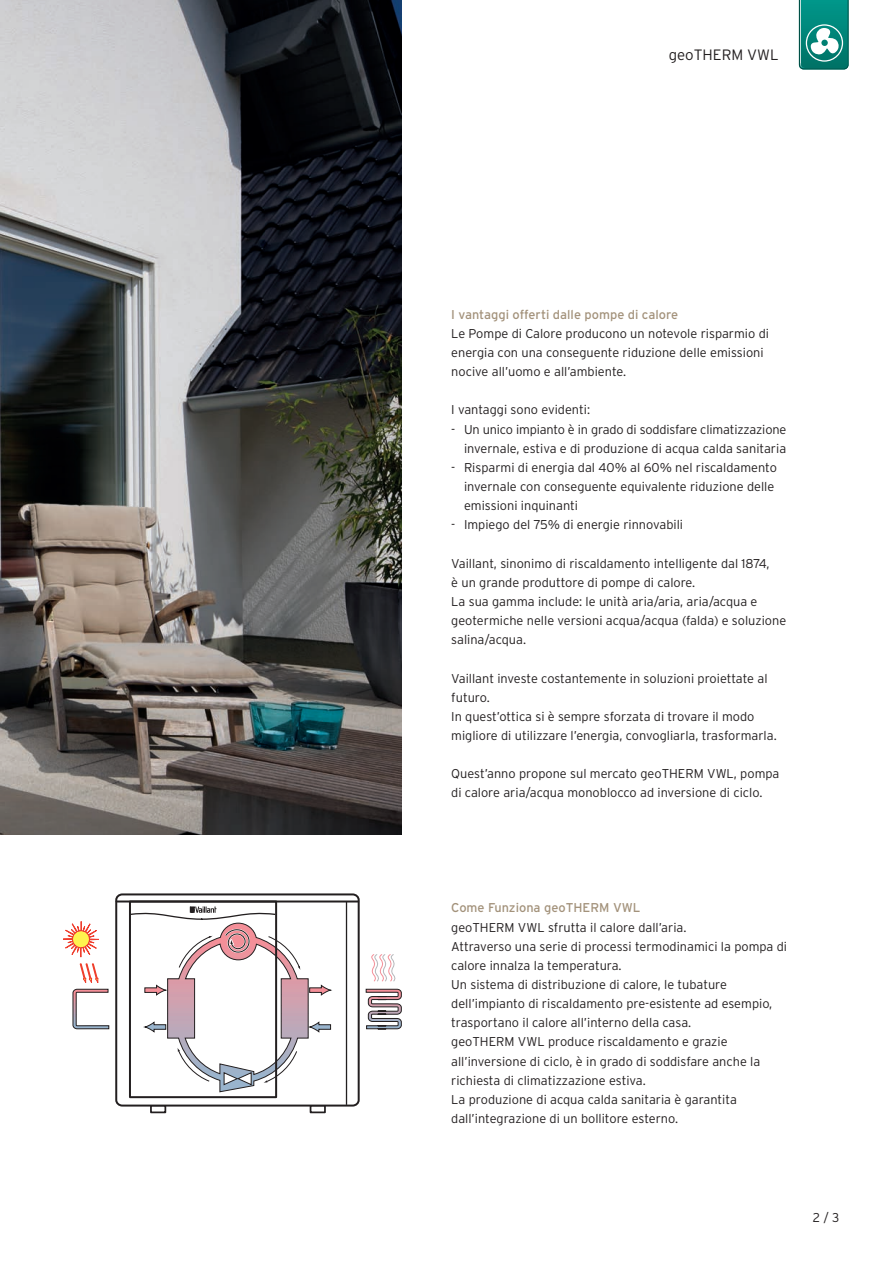
<style>
.page{position:relative;width:893px;height:1263px;background:#fff}
.page>*{position:absolute;margin:0;border:0;box-sizing:border-box;transform-origin:0 0}
.t1{font:300 15px "Interstate";color:#231f20}
.t2{font:300 12.75px/19.2px "Interstate OT";color:#231f20}
.t3{font:12.75px "Interstate OT";color:#a3927b}
.t4{font:300 12.75px "Interstate";color:#231f20}
</style>
<div class="page">
<img style="left:0;top:0;width:401px;height:834px">
<svg style="left:798px;top:0;width:50px;height:69px;background:#329b91"></svg>
<div style="left:150px;top:1104px;width:16px;height:8px;border:2px solid #231f20"></div>
<div style="left:309px;top:1104px;width:17px;height:8px;border:2px solid #231f20"></div>
<div style="left:115px;top:893px;width:244px;height:213px;border:2px solid #231f20;border-radius:6px"></div>
<hr style="left:116px;top:900px;width:242px;height:2px;background:#231f20">
<svg style="left:129px;top:900px;width:218px;height:205px"></svg>
<svg style="left:365px;top:988px;width:36px;height:41px"></svg>
<svg style="left:371px;top:954px;width:25px;height:28px"></svg>
<svg style="left:63px;top:921px;width:46px;height:108px"></svg>
<div style="left:129px;top:900px;width:148px;height:197px;border:2px solid #231f20"></div>
<p class="t1" style="left:668px;top:46px;width:111px">geoTHERM VWL</p>
<p class="t3" style="left:451px;top:307px;width:228px">I vantaggi offerti dalle pompe di calore</p>
<p class="t2" style="left:451px;top:323px;width:319px">Le Pompe di Calore producono un notevole risparmio di energia con una conseguente riduzione delle emissioni nocive all’uomo e all’ambiente.</p>
<p class="t2" style="left:451px;top:400px;width:140px">I vantaggi sono evidenti:</p>
<p class="t2" style="left:451px;top:419px;width:336px;text-align:right">- Un unico impianto è in grado di soddisfare climatizzazione invernale, estiva e di produzione di acqua calda sanitaria</p>
<p class="t2" style="left:464px;top:457px;width:314px;text-indent:-13px">- Risparmi di energia dal 40% al 60% nel riscaldamento invernale con conseguente equivalente riduzione delle emissioni inquinanti</p>
<p class="t2" style="left:451px;top:515px;width:233px">- Impiego del 75% di energie rinnovabili</p>
<p class="t2" style="left:451px;top:553px;width:336px">Vaillant, sinonimo di riscaldamento intelligente dal 1874,<br>è un grande produttore di pompe di calore.<br>La sua gamma include: le unità aria/aria, aria/acqua e geotermiche nelle versioni acqua/acqua (falda) e soluzione salina/acqua.</p>
<p class="t2" style="left:451px;top:668px;width:327px">Vaillant investe costantemente in soluzioni proiettate al futuro.<br>In quest’ottica si è sempre sforzata di trovare il modo migliore di utilizzare l’energia, convogliarla, trasformarla.</p>
<p class="t2" style="left:451px;top:764px;width:329px">Quest’anno propone sul mercato geoTHERM VWL, pompa di calore aria/acqua monoblocco ad inversione di ciclo.</p>
<p class="t3" style="left:451px;top:900px;width:190px">Come Funziona geoTHERM VWL</p>
<p class="t2" style="left:451px;top:917px;width:337px">geoTHERM VWL sfrutta il calore dall’aria.<br>Attraverso una serie di processi termodinamici la pompa di calore innalza la temperatura.<br>Un sistema di distribuzione di calore, le tubature dell’impianto di riscaldamento pre-esistente ad esempio, trasportano il calore all’interno della casa.<br>geoTHERM VWL produce riscaldamento e grazie all’inversione di ciclo, è in grado di soddisfare anche la richiesta di climatizzazione estiva.<br>La produzione di acqua calda sanitaria è garantita dall’integrazione di un bollitore esterno.</p>
<p class="t4" style="left:812px;top:1209px;width:28px">2 / 3</p>
</div>
